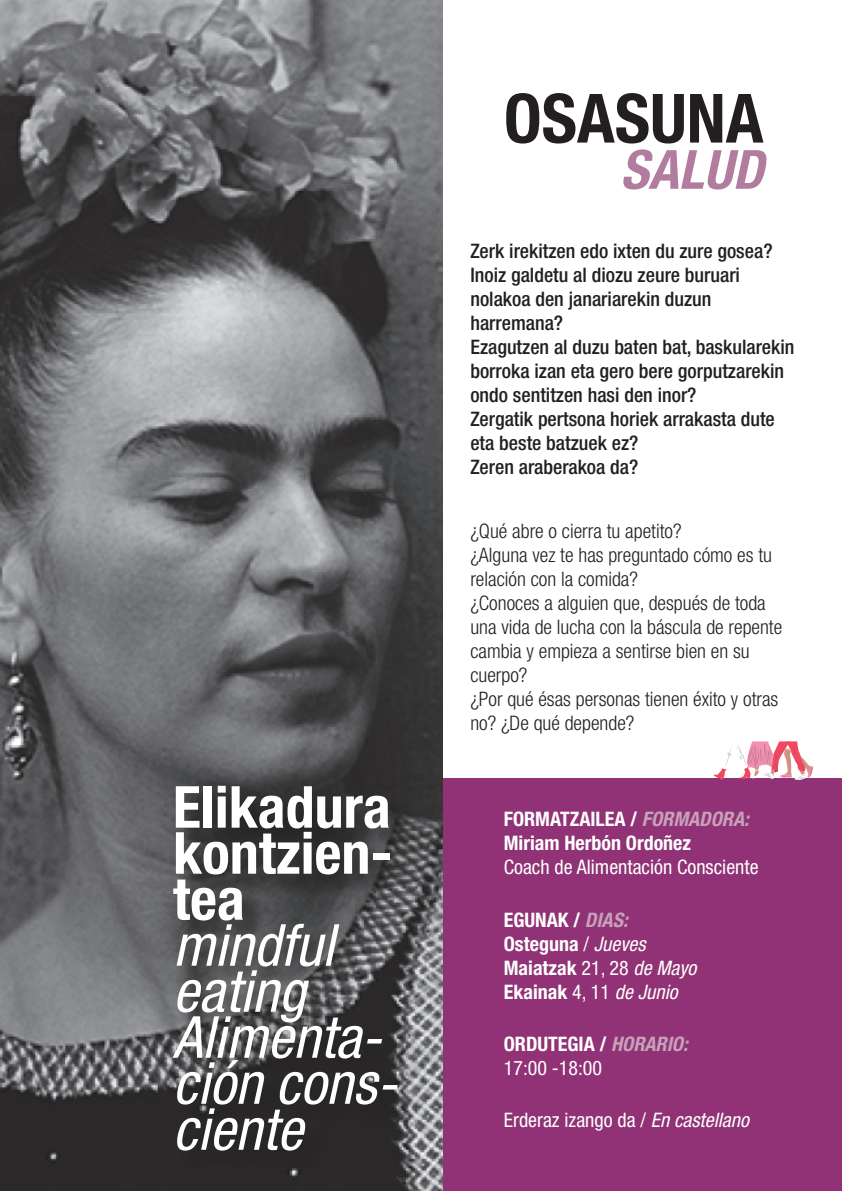
<style>
.page{position:relative;width:842px;height:1191px;background:#fff}
.page>*{position:absolute;margin:0;border:0;box-sizing:border-box;transform-origin:0 0}
.t1{font:700 condensed 68px "Helvetica Neue";color:#231f20}
.t2{font:italic condensed 58px/46px "Helvetica Neue";color:#fff}
.t3{font:italic 700 condensed 54px "Helvetica Neue";color:#b27c9f}
.t4{font:500 condensed 20px/24px "Helvetica Neue";color:#231f20}
.t5{font:300 condensed 20px/24px "Helvetica Neue";color:#231f20}
.t6{font:700 condensed 20px/24px "Helvetica Neue";color:#fff}
.t7{font:condensed 20px/24px "Helvetica Neue";color:#fff}
.s1{font-weight:700;font-style:normal}
.s2{font-style:italic;color:#c7a1b9}
.s3{font-weight:400}
.s4{font-weight:400;font-style:italic}
.s5{font-weight:700}
.s6{font-weight:700;font-style:italic;color:#c7a1b9}
.s7{font-style:italic}
</style>
<div class="page">
<div style="left:442px;top:778px;width:400px;height:413px;background:#903275"></div>
<img style="left:0;top:0;width:442px;height:1191px">
<svg style="left:714px;top:741px;width:99px;height:39px"></svg>
<div style="left:177px;top:788px;width:244px;height:386px;background:#231f20;opacity:.75"></div>
<p class="t2" style="left:173px;top:783px;width:225px"><span class="s1">Elikadura kontzien&shy;tea </span>mindful eating<br>Alimenta&shy;ción cons&shy;ciente</p>
<p class="t1" style="left:504px;top:77px;width:261px">OSASUNA</p>
<p class="t3" style="left:620px;top:137px;width:145px">SALUD</p>
<p class="t4" style="left:470px;top:238px;width:326px">Zerk irekitzen edo ixten du zure gosea?<br>Inoiz galdetu al diozu zeure buruari nolakoa den janariarekin duzun harremana?<br>Ezagutzen al duzu baten bat, baskularekin borroka izan eta gero bere gorputzarekin ondo sentitzen hasi den inor?<br>Zergatik pertsona horiek arrakasta dute eta beste batzuek ez?<br>Zeren araberakoa da?</p>
<p class="t5" style="left:470px;top:518px;width:313px">¿Qué abre o cierra tu apetito?<br>¿Alguna vez te has preguntado cómo es tu relación con la comida?<br>¿Conoces a alguien que, después de toda una vida de lucha con la báscula de repente cambia y empieza a sentirse bien en su cuerpo?<br>¿Por qué ésas personas tienen éxito y otras no? ¿De qué depende?</p>
<p class="t6" style="left:504px;top:807px;width:256px">FORMATZAILEA / <span class="s2">FORMADORA:<br></span>Miriam Herbón Ordoñez<br><span class="s3">Coach de Alimentación Consciente</span></p>
<p class="t6" style="left:504px;top:907px;width:194px">EGUNAK / <span class="s2">DIAS:<br></span>Osteguna <span class="s3">/</span> <span class="s4">Jueves<br></span>Maiatzak <span class="s3">21, 28</span> <span class="s4">de Mayo<br></span>Ekainak <span class="s3">4, 11</span> <span class="s4">de Junio</span></p>
<p class="t7" style="left:504px;top:1031px;width:186px"><span class="s5">ORDUTEGIA /</span> <span class="s6">HORARIO:<br></span>17:00 -18:00</p>
<p class="t7" style="left:504px;top:1108px;width:247px">Erderaz izango da / <span class="s7">En castellano</span></p>
</div>
